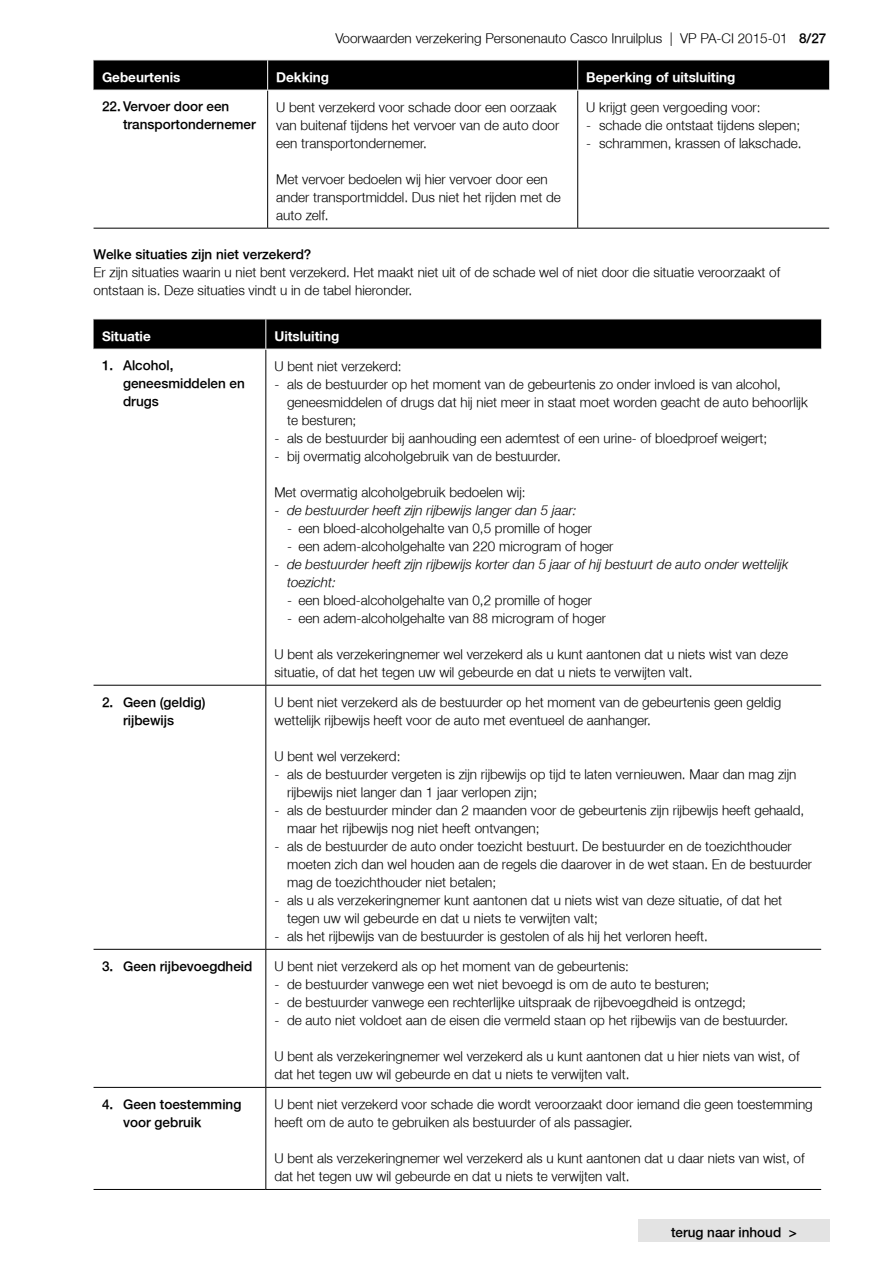
<style>
.page{position:relative;width:893px;height:1263px;background:#fff}
.page>*{position:absolute;margin:0;border:0;box-sizing:border-box;transform-origin:0 0}
.t1{font:300 13.5px/18px "Fortis Helvetica";color:#000}
.t2{font:300 13.5px/18px "Fortis Helvetica";color:#000}
.t3{font:italic 300 13.5px/18px "Fortis Helvetica";color:#000}
.t4{font:700 13.5px "Fortis Helvetica";color:#fff}
.s1{font-style:inherit}
.s2{font-style:normal}
</style>
<div class="page">
<div style="left:638px;top:1219px;width:192px;height:23px;background:#e3e3e3"></div>
<div style="left:94px;top:61px;width:735px;height:29px;background:#000"></div>
<hr style="left:94px;top:228px;width:174px;height:1px;background:#000">
<hr style="left:268px;top:228px;width:310px;height:1px;background:#000">
<hr style="left:578px;top:228px;width:251px;height:1px;background:#000">
<hr style="left:267px;top:90px;width:1px;height:138px;background:#000">
<hr style="left:577px;top:90px;width:1px;height:138px;background:#000">
<hr style="left:267px;top:60px;width:1px;height:30px;background:#fff">
<hr style="left:577px;top:60px;width:1px;height:30px;background:#fff">
<hr style="left:94px;top:90px;width:174px;height:1px;background:#fff">
<hr style="left:268px;top:90px;width:310px;height:1px;background:#fff">
<div style="left:94px;top:320px;width:727px;height:29px;background:#000"></div>
<hr style="left:265px;top:349px;width:1px;height:336px;background:#000">
<hr style="left:94px;top:685px;width:172px;height:1px;background:#000">
<hr style="left:265px;top:686px;width:1px;height:263px;background:#000">
<hr style="left:266px;top:685px;width:555px;height:1px;background:#000">
<hr style="left:94px;top:949px;width:172px;height:1px;background:#000">
<hr style="left:265px;top:950px;width:1px;height:137px;background:#000">
<hr style="left:266px;top:949px;width:555px;height:1px;background:#000">
<hr style="left:94px;top:1087px;width:172px;height:1px;background:#000">
<hr style="left:265px;top:1088px;width:1px;height:101px;background:#000">
<hr style="left:266px;top:1087px;width:555px;height:1px;background:#000">
<hr style="left:94px;top:1189px;width:172px;height:1px;background:#000">
<hr style="left:266px;top:1189px;width:555px;height:1px;background:#000">
<hr style="left:265px;top:319px;width:1px;height:30px;background:#fff">
<hr style="left:94px;top:349px;width:172px;height:1px;background:#fff">
<p class="t1" style="left:335px;top:29px;width:492px">Voorwaarden verzekering Personenauto Casco Inruilplus | VP PA-CI 2015-01 <span class="s1">8/27</span></p>
<p class="t4" style="left:102px;top:68px;width:80px">Gebeurtenis</p>
<p class="t4" style="left:276px;top:68px;width:54px">Dekking</p>
<p class="t4" style="left:586px;top:68px;width:151px">Beperking of uitsluiting</p>
<p class="t2" style="left:123px;top:98px;width:134px;text-indent:-21px">22. Vervoer door een transportondernemer</p>
<p class="t1" style="left:276px;top:98px;width:285px">U bent verzekerd voor schade door een oorzaak van buitenaf tijdens het vervoer van de auto door een transportondernemer.</p>
<p class="t1" style="left:276px;top:170px;width:286px">Met vervoer bedoelen wij hier vervoer door een ander transportmiddel. Dus niet het rijden met de auto zelf.</p>
<p class="t1" style="left:586px;top:98px;width:176px">U krijgt geen vergoeding voor:</p>
<p class="t1" style="left:586px;top:116px;width:216px">- schade die ontstaat tijdens slepen;</p>
<p class="t1" style="left:586px;top:134px;width:217px">- schrammen, krassen of lakschade.</p>
<p class="t2" style="left:94px;top:245px;width:219px">Welke situaties zijn niet verzekerd?</p>
<p class="t1" style="left:94px;top:263px;width:688px">Er zijn situaties waarin u niet bent verzekerd. Het maakt niet uit of de schade wel of niet door die situatie veroorzaakt of ontstaan is. Deze situaties vindt u in de tabel hieronder.</p>
<p class="t4" style="left:102px;top:327px;width:50px">Situatie</p>
<p class="t4" style="left:274px;top:327px;width:66px">Uitsluiting</p>
<p class="t2" style="left:123px;top:357px;width:123px;text-indent:-21px">1. Alcohol, geneesmiddelen en drugs</p>
<p class="t1" style="left:274px;top:357px;width:129px">U bent niet verzekerd:</p>
<p class="t1" style="left:287px;top:375px;width:522px;text-indent:-13px">- als de bestuurder op het moment van de gebeurtenis zo onder invloed is van alcohol, geneesmiddelen of drugs dat hij niet meer in staat moet worden geacht de auto behoorlijk te besturen;</p>
<p class="t1" style="left:274px;top:429px;width:494px">- als de bestuurder bij aanhouding een ademtest of een urine- of bloedproef weigert;</p>
<p class="t1" style="left:274px;top:447px;width:288px">- bij overmatig alcoholgebruik van de bestuurder.</p>
<p class="t1" style="left:274px;top:483px;width:253px">Met overmatig alcoholgebruik bedoelen wij:</p>
<p class="t3" style="left:274px;top:501px;width:304px"><span class="s2">-</span> de bestuurder heeft zijn rijbewijs langer dan 5 jaar:</p>
<p class="t1" style="left:287px;top:519px;width:306px">- een bloed-alcoholgehalte van 0,5 promille of hoger</p>
<p class="t1" style="left:287px;top:537px;width:328px">- een adem-alcoholgehalte van 220 microgram of hoger</p>
<p class="t3" style="left:287px;top:555px;width:503px;text-indent:-13px">- de bestuurder heeft zijn rijbewijs korter dan 5 jaar of hij bestuurt de auto onder wettelijk toezicht:</p>
<p class="t1" style="left:287px;top:591px;width:306px">- een bloed-alcoholgehalte van 0,2 promille of hoger</p>
<p class="t1" style="left:287px;top:609px;width:320px">- een adem-alcoholgehalte van 88 microgram of hoger</p>
<p class="t1" style="left:274px;top:645px;width:515px">U bent als verzekeringnemer wel verzekerd als u kunt aantonen dat u niets wist van deze situatie, of dat het tegen uw wil gebeurde en dat u niets te verwijten valt.</p>
<p class="t2" style="left:123px;top:693px;width:84px;text-indent:-21px">2. Geen (geldig) rijbewijs</p>
<p class="t1" style="left:274px;top:693px;width:508px">U bent niet verzekerd als de bestuurder op het moment van de gebeurtenis geen geldig wettelijk rijbewijs heeft voor de auto met eventueel de aanhanger.</p>
<p class="t1" style="left:274px;top:747px;width:128px">U bent wel verzekerd:</p>
<p class="t1" style="left:287px;top:765px;width:511px;text-indent:-13px">- als de bestuurder vergeten is zijn rijbewijs op tijd te laten vernieuwen. Maar dan mag zijn rijbewijs niet langer dan 1 jaar verlopen zijn;</p>
<p class="t1" style="left:287px;top:801px;width:519px;text-indent:-13px">- als de bestuurder minder dan 2 maanden voor de gebeurtenis zijn rijbewijs heeft gehaald, maar het rijbewijs nog niet heeft ontvangen;</p>
<p class="t1" style="left:287px;top:837px;width:526px;text-indent:-13px">- als de bestuurder de auto onder toezicht bestuurt. De bestuurder en de toezichthouder moeten zich dan wel houden aan de regels die daarover in de wet staan. En de bestuurder mag de toezichthouder niet betalen;</p>
<p class="t1" style="left:287px;top:891px;width:497px;text-indent:-13px">- als u als verzekeringnemer kunt aantonen dat u niets wist van deze situatie, of dat het tegen uw wil gebeurde en dat u niets te verwijten valt;</p>
<p class="t1" style="left:274px;top:927px;width:435px">- als het rijbewijs van de bestuurder is gestolen of als hij het verloren heeft.</p>
<p class="t2" style="left:102px;top:957px;width:152px">3. Geen rijbevoegdheid</p>
<p class="t1" style="left:274px;top:957px;width:356px">U bent niet verzekerd als op het moment van de gebeurtenis:</p>
<p class="t1" style="left:274px;top:975px;width:436px">- de bestuurder vanwege een wet niet bevoegd is om de auto te besturen;</p>
<p class="t1" style="left:274px;top:993px;width:473px">- de bestuurder vanwege een rechterlijke uitspraak de rijbevoegdheid is ontzegd;</p>
<p class="t1" style="left:274px;top:1011px;width:515px">- de auto niet voldoet aan de eisen die vermeld staan op het rijbewijs van de bestuurder.</p>
<p class="t1" style="left:274px;top:1047px;width:527px">U bent als verzekeringnemer wel verzekerd als u kunt aantonen dat u hier niets van wist, of dat het tegen uw wil gebeurde en dat u niets te verwijten valt.</p>
<p class="t2" style="left:123px;top:1095px;width:120px;text-indent:-21px">4. Geen toestemming voor gebruik</p>
<p class="t1" style="left:274px;top:1095px;width:540px">U bent niet verzekerd voor schade die wordt veroorzaakt door iemand die geen toestemming heeft om de auto te gebruiken als bestuurder of als passagier.</p>
<p class="t1" style="left:274px;top:1149px;width:532px">U bent als verzekeringnemer wel verzekerd als u kunt aantonen dat u daar niets van wist, of dat het tegen uw wil gebeurde en dat u niets te verwijten valt.</p>
<p class="t2" style="left:671px;top:1224px;width:127px">terug naar inhoud &gt;</p>
</div>
